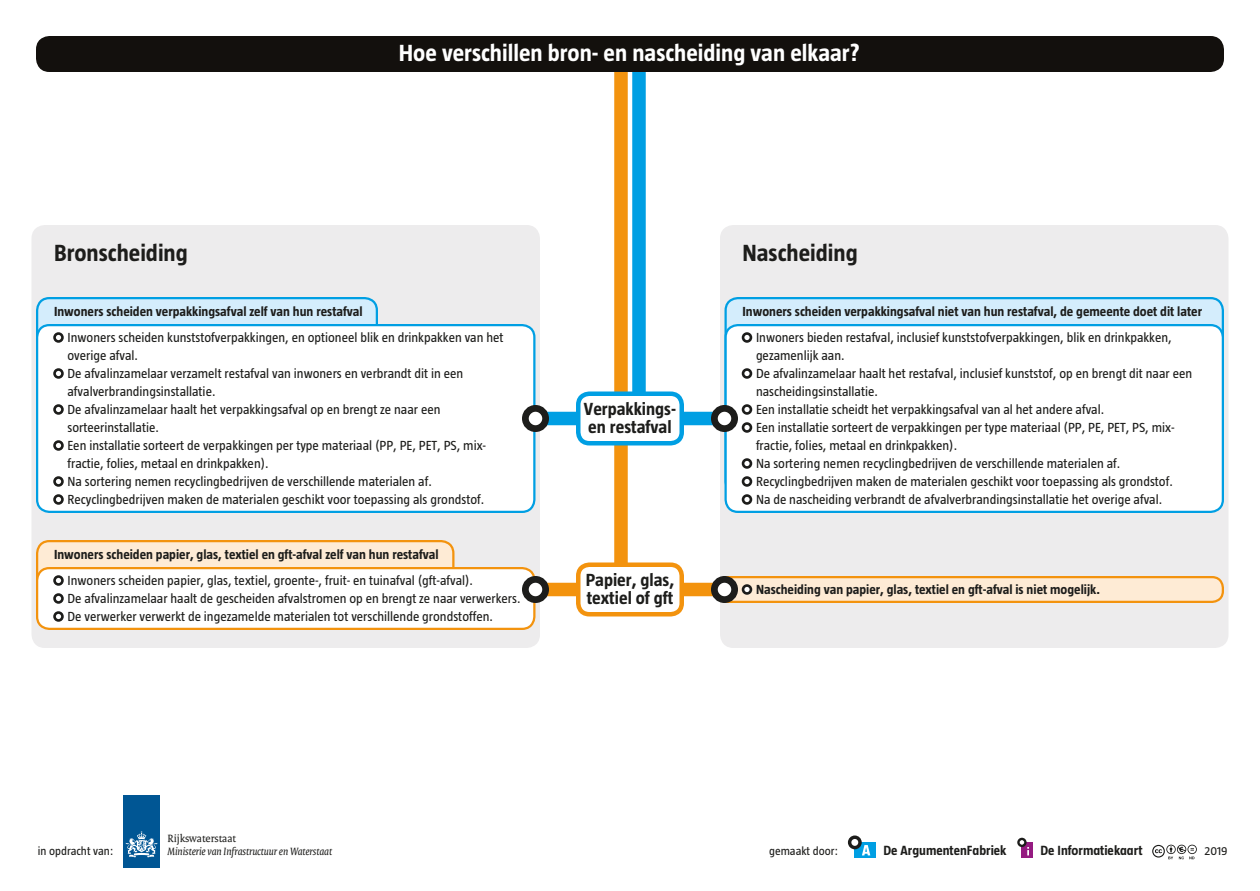
<style>
.page{position:relative;width:1260px;height:891px;background:#fff}
.page>*{position:absolute;margin:0;border:0;box-sizing:border-box;transform-origin:0 0}
.centraleVraag{font:700 24px "Taz";color:#fff}
.bronVSna{font:700 24px "Taz";color:#1d1d1b}
.wijkKlein{font:700 18px/18px "Taz";color:#1d1d1b}
.t1{font:700 13.65px "Tazzer";letter-spacing:.005em;color:#1d1d1b}
.straatLL{font:13.5px/18px "Taz";color:#1d1d1b}
.hoofdstraatLL{font:700 13.5px "Taz";color:#1d1d1b}
.straatLL-2{font:700 13.5px "Taz";color:#1d1d1b}
.logobalk{font:12px "Taz";color:#1d1d1b}
.t2{font:italic 11.4px/12.9px "Rijksoverheid Serif";color:#1d1d1b}
.s1{font-style:normal}
</style>
<div class="page">
<div style="left:123px;top:795px;width:37px;height:73px;background:#005694"></div>
<svg style="left:126px;top:831px;width:31px;height:27px"></svg>
<div style="left:855px;top:842px;width:21px;height:16px;background:#009fe3"></div>
<svg style="left:862px;top:845px;width:8px;height:10px"></svg>
<svg style="left:848px;top:836px;width:14px;height:13px"></svg>
<div style="left:851px;top:839px;width:7px;height:7px;background:#fff;border-radius:50%"></div>
<div style="left:1022px;top:842px;width:11px;height:16px;background:#951b81"></div>
<svg style="left:1017px;top:838px;width:10px;height:9px"></svg>
<svg style="left:1020px;top:840px;width:9px;height:15px"></svg>
<svg style="left:1152px;top:845px;width:45px;height:14px"></svg>
<div style="left:32px;top:225px;width:508px;height:423px;background:#edeced;border-radius:14px"></div>
<div style="left:720px;top:225px;width:508px;height:423px;background:#edeced;border-radius:14px"></div>
<div style="left:536px;top:412px;width:40px;height:13px;background:#009fe3"></div>
<div style="left:614px;top:54px;width:14px;height:540px;background:#f3930e"></div>
<div style="left:632px;top:54px;width:14px;height:356px;background:#009fe3"></div>
<div style="left:684px;top:412px;width:40px;height:13px;background:#009fe3"></div>
<div style="left:684px;top:583px;width:40px;height:13px;background:#f3930e"></div>
<div style="left:536px;top:583px;width:40px;height:13px;background:#f3930e"></div>
<div style="left:726px;top:298px;width:497px;height:196px;background:#d4edfc;border-radius:12px"></div>
<div style="left:37px;top:541px;width:416px;height:61px;background:#feebd5;border-radius:12px"></div>
<div style="left:36px;top:540px;width:418px;height:63px;border:2px solid #f3930e;border-radius:12px"></div>
<div style="left:37px;top:298px;width:340px;height:56px;background:#d4edfc;border-radius:12px"></div>
<div style="left:36px;top:297px;width:342px;height:59px;border:2px solid #009fe3;border-radius:12px"></div>
<div style="left:578px;top:394px;width:104px;height:49px;background:#fff;border-radius:11px"></div>
<div style="left:576px;top:392px;width:108px;height:54px;border:4px solid #009fe3;border-radius:11px"></div>
<div style="left:578px;top:565px;width:104px;height:49px;background:#fff;border-radius:11px"></div>
<div style="left:576px;top:562px;width:108px;height:54px;border:4px solid #f3930e;border-radius:11px"></div>
<div style="left:726px;top:325px;width:497px;height:187px;background:#fff;border-radius:12px"></div>
<div style="left:725px;top:324px;width:499px;height:189px;border:2px solid #009fe3;border-radius:12px"></div>
<div style="left:37px;top:325px;width:497px;height:187px;background:#fff;border-radius:12px"></div>
<div style="left:36px;top:324px;width:499px;height:189px;border:2px solid #009fe3;border-radius:12px"></div>
<div style="left:717px;top:577px;width:506px;height:25px;background:#feebd5;border-radius:11px"></div>
<div style="left:715px;top:576px;width:509px;height:27px;border:2px solid #f3930e;border-radius:11px"></div>
<div style="left:37px;top:568px;width:497px;height:61px;background:#fff;border-radius:12px"></div>
<div style="left:36px;top:567px;width:499px;height:63px;border:2px solid #f3930e;border-radius:12px"></div>
<div style="left:53px;top:368px;width:11px;height:11px;border:3px solid #1d1d1b;border-radius:50%"></div>
<div style="left:53px;top:404px;width:11px;height:11px;border:3px solid #1d1d1b;border-radius:50%"></div>
<div style="left:53px;top:440px;width:11px;height:11px;border:3px solid #1d1d1b;border-radius:50%"></div>
<div style="left:53px;top:476px;width:11px;height:11px;border:3px solid #1d1d1b;border-radius:50%"></div>
<div style="left:53px;top:494px;width:11px;height:11px;border:3px solid #1d1d1b;border-radius:50%"></div>
<div style="left:53px;top:332px;width:11px;height:11px;border:3px solid #1d1d1b;border-radius:50%"></div>
<div style="left:525px;top:408px;width:21px;height:21px;background:#fff;border-radius:50%"></div>
<div style="left:522px;top:405px;width:27px;height:27px;border:7px solid #1d1d1b;border-radius:50%"></div>
<div style="left:742px;top:332px;width:10px;height:11px;border:3px solid #1d1d1b;border-radius:50%"></div>
<div style="left:714px;top:408px;width:21px;height:21px;background:#fff;border-radius:50%"></div>
<div style="left:711px;top:405px;width:27px;height:27px;border:7px solid #1d1d1b;border-radius:50%"></div>
<div style="left:743px;top:586px;width:8px;height:7px;background:#fff;border-radius:50%"></div>
<div style="left:742px;top:584px;width:10px;height:11px;border:3px solid #1d1d1b;border-radius:50%"></div>
<div style="left:714px;top:579px;width:21px;height:21px;background:#fff;border-radius:50%"></div>
<div style="left:711px;top:576px;width:27px;height:27px;border:7px solid #1d1d1b;border-radius:50%"></div>
<div style="left:53px;top:575px;width:11px;height:11px;border:3px solid #1d1d1b;border-radius:50%"></div>
<div style="left:525px;top:579px;width:21px;height:21px;background:#fff;border-radius:50%"></div>
<div style="left:522px;top:576px;width:27px;height:27px;border:7px solid #1d1d1b;border-radius:50%"></div>
<div style="left:53px;top:611px;width:11px;height:11px;border:3px solid #1d1d1b;border-radius:50%"></div>
<div style="left:742px;top:368px;width:10px;height:11px;border:3px solid #1d1d1b;border-radius:50%"></div>
<div style="left:742px;top:404px;width:10px;height:11px;border:3px solid #1d1d1b;border-radius:50%"></div>
<div style="left:742px;top:422px;width:10px;height:11px;border:3px solid #1d1d1b;border-radius:50%"></div>
<div style="left:742px;top:458px;width:10px;height:11px;border:3px solid #1d1d1b;border-radius:50%"></div>
<div style="left:742px;top:476px;width:10px;height:11px;border:3px solid #1d1d1b;border-radius:50%"></div>
<div style="left:742px;top:494px;width:10px;height:11px;border:3px solid #1d1d1b;border-radius:50%"></div>
<div style="left:53px;top:593px;width:11px;height:11px;border:3px solid #1d1d1b;border-radius:50%"></div>
<div style="left:36px;top:36px;width:1188px;height:36px;background:#13100d;border-radius:14px"></div>
<p class="centraleVraag" style="left:399px;top:40px;width:462px">Hoe verschillen bron- en nascheiding van elkaar?</p>
<p class="bronVSna" style="left:54px;top:239px;width:135px">Bronscheiding</p>
<p class="bronVSna" style="left:742px;top:239px;width:117px">Nascheiding</p>
<p class="hoofdstraatLL" style="left:54px;top:303px;width:310px">Inwoners scheiden verpakkingsafval zelf van hun restafval</p>
<p class="straatLL" style="left:68px;top:328px;width:438px">Inwoners scheiden kunststofverpakkingen, en optioneel blik en drinkpakken van het overige afval.</p>
<p class="straatLL" style="left:68px;top:364px;width:397px">De afvalinzamelaar verzamelt restafval van inwoners en verbrandt dit in een afvalverbrandingsinstallatie.</p>
<p class="straatLL" style="left:68px;top:400px;width:375px">De afvalinzamelaar haalt het verpakkingsafval op en brengt ze naar een sorteerinstallatie.</p>
<p class="straatLL" style="left:68px;top:436px;width:420px">Een installatie sorteert de verpakkingen per type materiaal (PP, PE, PET, PS, mix&shy;fractie, folies, metaal en drinkpakken).</p>
<p class="straatLL" style="left:68px;top:472px;width:366px">Na sortering nemen recyclingbedrijven de verschillende materialen af.</p>
<p class="straatLL" style="left:68px;top:490px;width:418px">Recyclingbedrijven maken de materialen geschikt voor toepassing als grondstof.</p>
<p class="hoofdstraatLL" style="left:54px;top:547px;width:386px">Inwoners scheiden papier, glas, textiel en gft-afval zelf van hun restafval</p>
<p class="straatLL" style="left:68px;top:571px;width:407px">Inwoners scheiden papier, glas, textiel, groente-, fruit- en tuinafval (gft-afval).</p>
<p class="straatLL" style="left:68px;top:589px;width:455px">De afvalinzamelaar haalt de gescheiden afvalstromen op en brengt ze naar verwerkers.</p>
<p class="straatLL" style="left:68px;top:607px;width:427px">De verwerker verwerkt de ingezamelde materialen tot verschillende grondstoffen.</p>
<p class="wijkKlein" style="left:584px;top:400px;width:94px">Verpakkings&shy;en restafval</p>
<p class="wijkKlein" style="left:586px;top:571px;width:90px">Papier, glas, textiel of gft</p>
<p class="hoofdstraatLL" style="left:742px;top:303px;width:461px">Inwoners scheiden verpakkingsafval niet van hun restafval, de gemeente doet dit later</p>
<p class="straatLL" style="left:756px;top:328px;width:417px">Inwoners bieden restafval, inclusief kunststofverpakkingen, blik en drinkpakken, gezamenlijk aan.</p>
<p class="straatLL" style="left:756px;top:364px;width:438px">De afvalinzamelaar haalt het restafval, inclusief kunststof, op en brengt dit naar een nascheidingsinstallatie.</p>
<p class="straatLL" style="left:756px;top:400px;width:350px">Een installatie scheidt het verpakkingsafval van al het andere afval.</p>
<p class="straatLL" style="left:756px;top:418px;width:420px">Een installatie sorteert de verpakkingen per type materiaal (PP, PE, PET, PS, mix&shy;fractie, folies, metaal en drinkpakken).</p>
<p class="straatLL" style="left:756px;top:454px;width:366px">Na sortering nemen recyclingbedrijven de verschillende materialen af.</p>
<p class="straatLL" style="left:756px;top:472px;width:418px">Recyclingbedrijven maken de materialen geschikt voor toepassing als grondstof.</p>
<p class="straatLL" style="left:756px;top:490px;width:408px">Na de nascheiding verbrandt de afvalverbrandingsinstallatie het overige afval.</p>
<p class="straatLL-2" style="left:756px;top:582px;width:345px">Nascheiding van papier, glas, textiel en gft-afval is niet mogelijk.</p>
<p class="logobalk" style="left:38px;top:844px;width:77px">in opdracht van:</p>
<p class="t2" style="left:167px;top:832px;width:166px"><span class="s1">Rijkswaterstaat<br></span>Ministerie van Infrastructuur en Waterstaat</p>
<p class="logobalk" style="left:769px;top:844px;width:71px">gemaakt door:</p>
<p class="t1" style="left:883px;top:843px;width:124px">De ArgumentenFabriek</p>
<p class="t1" style="left:1040px;top:843px;width:104px">De Informatiekaart</p>
<p class="logobalk" style="left:1204px;top:844px;width:25px">2019</p>
</div>
